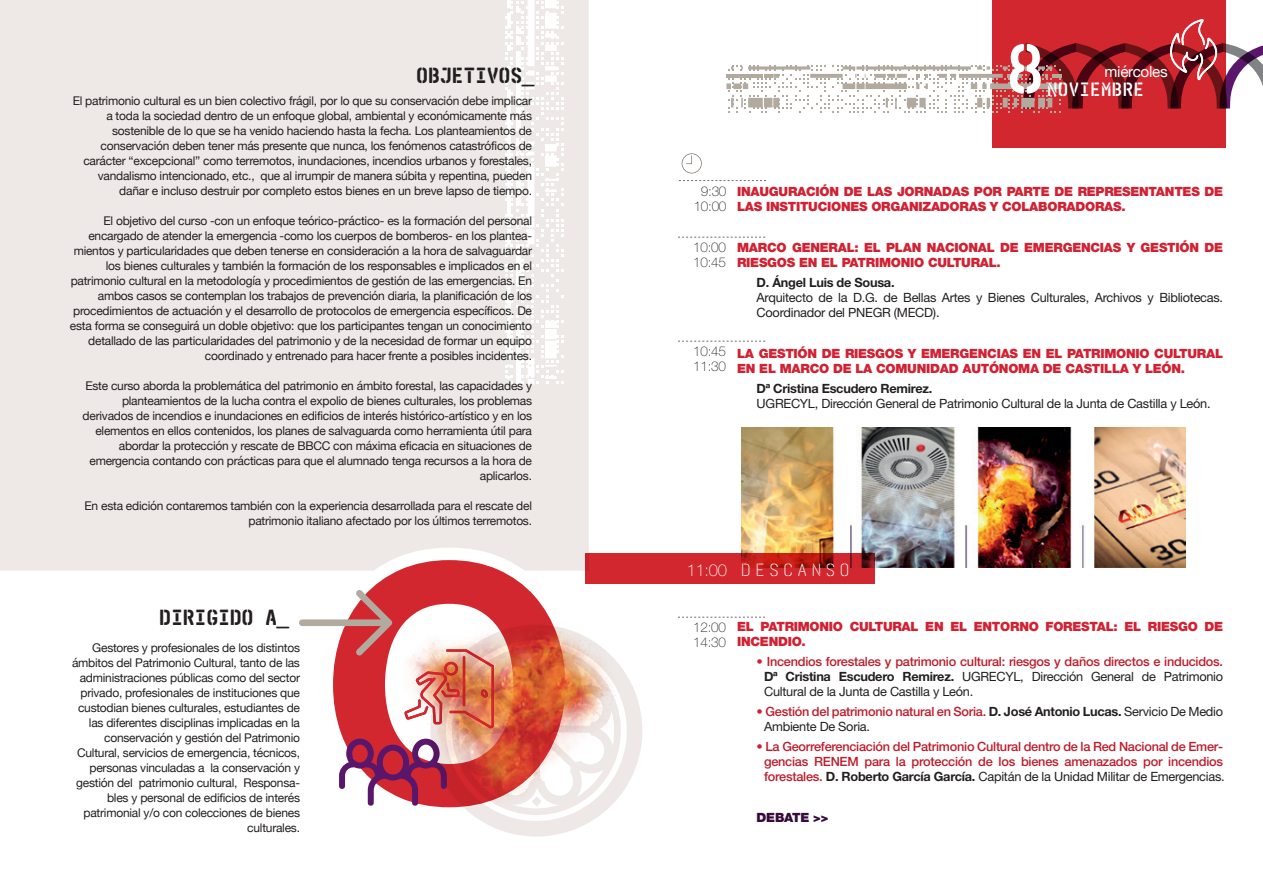
<style>
.page{position:relative;width:1263px;height:893px;background:#fff}
.page>*{position:absolute;margin:0;border:0;box-sizing:border-box;transform-origin:0 0}
.t1{font:700 75.9px "Realtime Stencil Rounded";color:#fff}
.t2{font:900 24px "Realtime Stencil Rounded";letter-spacing:-.04em;color:#231f20}
.t3{font:700 21.15px "Realtime Stencil Rounded";letter-spacing:-.02em;color:#fff}
.t4{font:300 19.2px "Realtime Stencil Rounded";letter-spacing:.2em;color:#fff}
.t5{font:15.3px "Helvetica Neue";letter-spacing:-.02em;color:#fff}
.t6{font:100 13.5px/15px "Helvetica Neue LT Std";letter-spacing:-.02em;color:#231f20}
.t7{font:500 12.75px/15px "Helvetica Neue LT Std";letter-spacing:-.02em;color:#be1d2c;text-align:justify}
.t8{font:900 12.75px/15px "Helvetica Neue LT Std";letter-spacing:-.02em;color:#d12233}
.t9{font:12.75px/15px "Helvetica Neue LT Std";letter-spacing:-.02em;color:#231f20}
.t10{font:700 12.75px "Helvetica Neue LT Std";letter-spacing:-.02em;color:#231f20}
.t11{font:900 12.75px "Helvetica Neue LT Std";letter-spacing:-.02em;color:#370c3c}
.t12{font:12px/15px "Helvetica Neue";letter-spacing:-.02em;color:#231f20;text-align:right}
.s1{font-family:"Helvetica Neue LT Std";font-weight:100;font-size:16.5px}
.s2{color:#d12233}
.s3{font-weight:700;color:#231f20}
.s4{font-weight:400;color:#231f20}
</style>
<div class="page">
<img style="left:741px;top:428px;width:444px;height:139px">
<div style="left:0;top:0;width:589px;height:571px;background:#eee9e7"></div>
<svg style="left:333px;top:560px;width:232px;height:30px"></svg>
<div style="left:992px;top:0;width:234px;height:148px;background:#d2272e"></div>
<svg style="left:506px;top:0;width:58px;height:385px"></svg>
<svg style="left:299px;top:590px;width:343px;height:246px"></svg>
<svg style="left:726px;top:19px;width:537px;height:94px"></svg>
<svg style="left:585px;top:553px;width:290px;height:31px;background:#ca2428"></svg>
<svg style="left:682px;top:153px;width:20px;height:20px"></svg>
<svg style="left:678px;top:180px;width:88px;height:1px"></svg>
<svg style="left:678px;top:237px;width:87px;height:1px"></svg>
<svg style="left:678px;top:341px;width:87px;height:1px"></svg>
<svg style="left:678px;top:617px;width:87px;height:1px"></svg>
<h1 class="t1" style="left:1005px;top:18px;width:42px">8</h1>
<h2 class="t2" style="left:416px;top:59px;width:120px">OBJETIVOS_</h2>
<p class="t5" style="left:1104px;top:60px;width:65px">miércoles</p>
<h3 class="t3" style="left:1047px;top:75px;width:99px">NOVIEMBRE</h3>
<p class="t12" style="left:73px;top:94px;width:461px">El patrimonio cultural es un bien colectivo frágil, por lo que su conservación debe implicar a toda la sociedad dentro de un enfoque global, ambiental y económicamente más sostenible de lo que se ha venido haciendo hasta la fecha. Los planteamientos de conservación deben tener más presente que nunca, los fenómenos catastróficos de carácter “excepcional” como terremotos, inundaciones, incendios urbanos y forestales, vandalismo intencionado, etc., que al irrumpir de manera súbita y repentina, pueden dañar e incluso destruir por completo estos bienes en un breve lapso de tiempo.</p>
<p class="t12" style="left:70px;top:214px;width:464px">El objetivo del curso -con un enfoque teórico-práctico- es la formación del personal encargado de atender la emergencia -como los cuerpos de bomberos- en los plantea&shy;mientos y particularidades que deben tenerse en consideración a la hora de salvaguardar los bienes culturales y también la formación de los responsables e implicados en el patrimonio cultural en la metodología y procedimientos de gestión de las emergencias. En ambos casos se contemplan los trabajos de prevención diaria, la planificación de los procedimientos de actuación y el desarrollo de protocolos de emergencia específicos. De esta forma se conseguirá un doble objetivo: que los participantes tengan un conocimiento detallado de las particularidades del patrimonio y de la necesidad de formar un equipo coordinado y entrenado para hacer frente a posibles incidentes.</p>
<p class="t12" style="left:83px;top:379px;width:451px">Este curso aborda la problemática del patrimonio en ámbito forestal, las capacidades y planteamientos de la lucha contra el expolio de bienes culturales, los problemas derivados de incendios e inundaciones en edificios de interés histórico-artístico y en los elementos en ellos contenidos, los planes de salvaguarda como herramienta útil para abordar la protección y rescate de BBCC con máxima eficacia en situaciones de emergencia contando con prácticas para que el alumnado tenga recursos a la hora de aplicarlos.</p>
<p class="t12" style="left:85px;top:499px;width:449px">En esta edición contaremos también con la experiencia desarrollada para el rescate del patrimonio italiano afectado por los últimos terremotos.</p>
<p class="t8" style="left:737px;top:184px;width:487px">INAUGURACIÓN DE LAS JORNADAS POR PARTE DE REPRESENTANTES DE<br>LAS INSTITUCIONES ORGANIZADORAS Y COLABORADORAS.</p>
<p class="t8" style="left:737px;top:240px;width:487px">MARCO GENERAL: EL PLAN NACIONAL DE EMERGENCIAS Y GESTIÓN DE<br>RIESGOS EN EL PATRIMONIO CULTURAL.</p>
<p class="t10" style="left:757px;top:275px;width:139px">D. Ángel Luis de Sousa.</p>
<p class="t9" style="left:757px;top:290px;width:468px">Arquitecto de la D.G. de Bellas Artes y Bienes Culturales, Archivos y Bibliotecas.<br>Coordinador del PNEGR (MECD).</p>
<p class="t8" style="left:737px;top:346px;width:487px">LA GESTIÓN DE RIESGOS Y EMERGENCIAS EN EL PATRIMONIO CULTURAL<br>EN EL MARCO DE LA COMUNIDAD AUTÓNOMA DE CASTILLA Y LEÓN.</p>
<p class="t10" style="left:757px;top:380px;width:177px">Dª Cristina Escudero Remirez.</p>
<p class="t9" style="left:757px;top:396px;width:456px">UGRECYL, Dirección General de Patrimonio Cultural de la Junta de Castilla y León.</p>
<p class="t6" style="left:694px;top:184px;width:34px;text-align:center">9:30<br>10:00</p>
<p class="t6" style="left:693px;top:240px;width:34px">10:00<br>10:45</p>
<p class="t6" style="left:693px;top:344px;width:34px">10:45<br>11:30</p>
<h2 class="t2" style="left:159px;top:601px;width:132px">DIRIGIDO A_</h2>
<p class="t12" style="left:72px;top:641px;width:230px">Gestores y profesionales de los distintos ámbitos del Patrimonio Cultural, tanto de las administraciones públicas como del sector privado, profesionales de instituciones que custodian bienes culturales, estudiantes de las diferentes disciplinas implicadas en la conservación y gestión del Patrimonio Cultural, servicios de emergencia, técnicos, personas vinculadas a la conservación y gestión del patrimonio cultural, Responsa&shy;bles y personal de edificios de interés patrimonial y/o con colecciones de bienes culturales.</p>
<h3 class="t4" style="left:687px;top:557px;width:164px"><span class="s1">11:00</span> DESCANSO</h3>
<p class="t6" style="left:693px;top:620px;width:34px">12:00<br>14:30</p>
<p class="t8" style="left:737px;top:619px;width:487px">EL PATRIMONIO CULTURAL EN EL ENTORNO FORESTAL: EL RIESGO DE<br>INCENDIO.</p>
<p class="t7" style="left:764px;top:654px;width:461px;text-indent:-7px"><span class="s2">•</span> Incendios forestales y patrimonio cultural: riesgos y daños directos e inducidos.<br><span class="s3">Dª Cristina Escudero Remirez.</span> <span class="s4">UGRECYL, Dirección General de Patrimonio Cultural de la Junta de Castilla y León.</span></p>
<p class="t7" style="left:764px;top:704px;width:460px;text-indent:-7px"><span class="s2">•</span> Gestión del patrimonio natural en Soria. <span class="s3">D. José Antonio Lucas.</span> <span class="s4">Servicio De Medio<br>Ambiente De Soria.</span></p>
<p class="t7" style="left:757px;top:739px;width:470px;text-align:center"><span class="s2">•</span> La Georreferenciación del Patrimonio Cultural dentro de la Red Nacional de Emer&shy;gencias RENEM para la protección de los bienes amenazados por incendios forestales. <span class="s3">D. Roberto García García.</span> <span class="s4">Capitán de la Unidad Militar de Emergencias.</span></p>
<p class="t11" style="left:757px;top:810px;width:73px">DEBATE &gt;&gt;</p>
</div>
